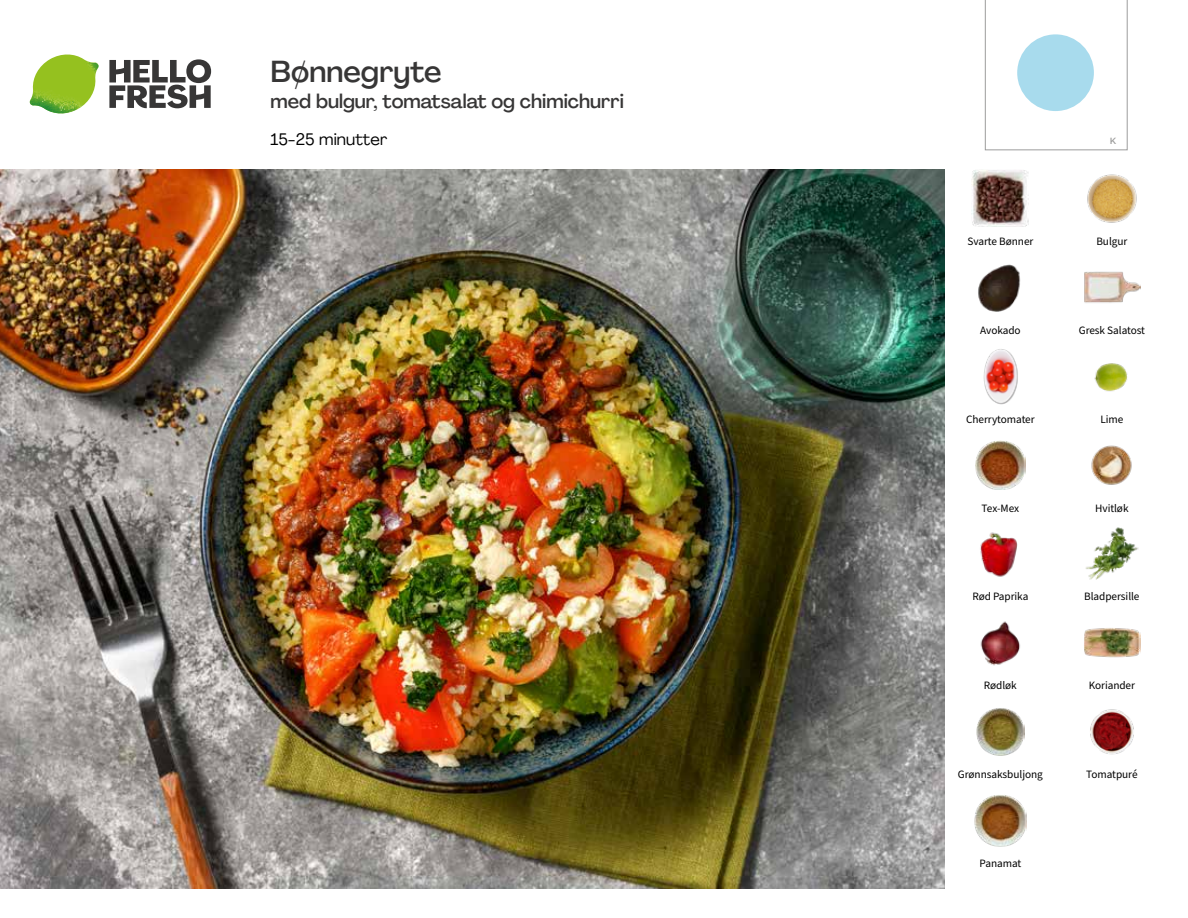
<style>
.page{position:relative;width:1188px;height:918px;background:#fff}
.page>*{position:absolute;margin:0;border:0;box-sizing:border-box;transform-origin:0 0}
.t1{font:500 30px "Agrandir";color:#373636}
.t2{font:500 19.5px "Agrandir";color:#373636}
.t3{font:16.5px "Agrandir";letter-spacing:.005em;color:#000}
.t4{font:11.25px "Source Sans Pro";letter-spacing:-.005em;color:#000}
.t5{font:500 9px "Gotham";color:#9d9d9c}
</style>
<div class="page">
<svg style="left:109px;top:59px;width:102px;height:49px"></svg>
<img style="left:30px;top:55px;width:69px;height:59px">
<img style="left:0;top:170px;width:945px;height:718px">
<svg style="left:985px;top:0;width:142px;height:150px"></svg>
<img style="left:983px;top:349px;width:35px;height:56px">
<img style="left:978px;top:264px;width:43px;height:48px">
<img style="left:1084px;top:271px;width:57px;height:32px">
<img style="left:1094px;top:363px;width:34px;height:29px">
<img style="left:1091px;top:445px;width:41px;height:40px">
<img style="left:980px;top:621px;width:40px;height:45px">
<img style="left:1084px;top:628px;width:57px;height:30px">
<img style="left:976px;top:708px;width:49px;height:48px">
<img style="left:1090px;top:709px;width:44px;height:46px">
<img style="left:975px;top:795px;width:51px;height:51px">
<img style="left:976px;top:440px;width:49px;height:50px">
<img style="left:980px;top:532px;width:38px;height:45px">
<img style="left:1085px;top:527px;width:54px;height:53px">
<img style="left:1087px;top:174px;width:50px;height:49px">
<img style="left:971px;top:170px;width:58px;height:57px">
<h1 class="t1" style="left:271px;top:53px;width:173px">Bønnegryte</h1>
<h2 class="t2" style="left:271px;top:89px;width:355px">med bulgur, tomatsalat og chimichurri</h2>
<h3 class="t3" style="left:271px;top:129px;width:118px">15-25 minutter</h3>
<p class="t5" style="left:1110px;top:135px;width:8px">K</p>
<p class="t4" style="left:968px;top:234px;width:67px">Svarte Bønner</p>
<p class="t4" style="left:1096px;top:234px;width:33px">Bulgur</p>
<p class="t4" style="left:980px;top:323px;width:42px">Avokado</p>
<p class="t4" style="left:1079px;top:323px;width:68px">Gresk Salatost</p>
<p class="t4" style="left:966px;top:412px;width:70px">Cherrytomater</p>
<p class="t4" style="left:1100px;top:412px;width:24px">Lime</p>
<p class="t4" style="left:982px;top:500px;width:39px">Tex-Mex</p>
<p class="t4" style="left:1095px;top:500px;width:35px">Hvitløk</p>
<p class="t4" style="left:972px;top:589px;width:57px">Rød Paprika</p>
<p class="t4" style="left:1084px;top:589px;width:57px">Bladpersille</p>
<p class="t4" style="left:984px;top:678px;width:34px">Rødløk</p>
<p class="t4" style="left:1089px;top:678px;width:48px">Koriander</p>
<p class="t4" style="left:958px;top:767px;width:87px">Grønnsaksbuljong</p>
<p class="t4" style="left:1086px;top:767px;width:53px">Tomatpuré</p>
<p class="t4" style="left:980px;top:856px;width:43px">Panamat</p>
</div>
